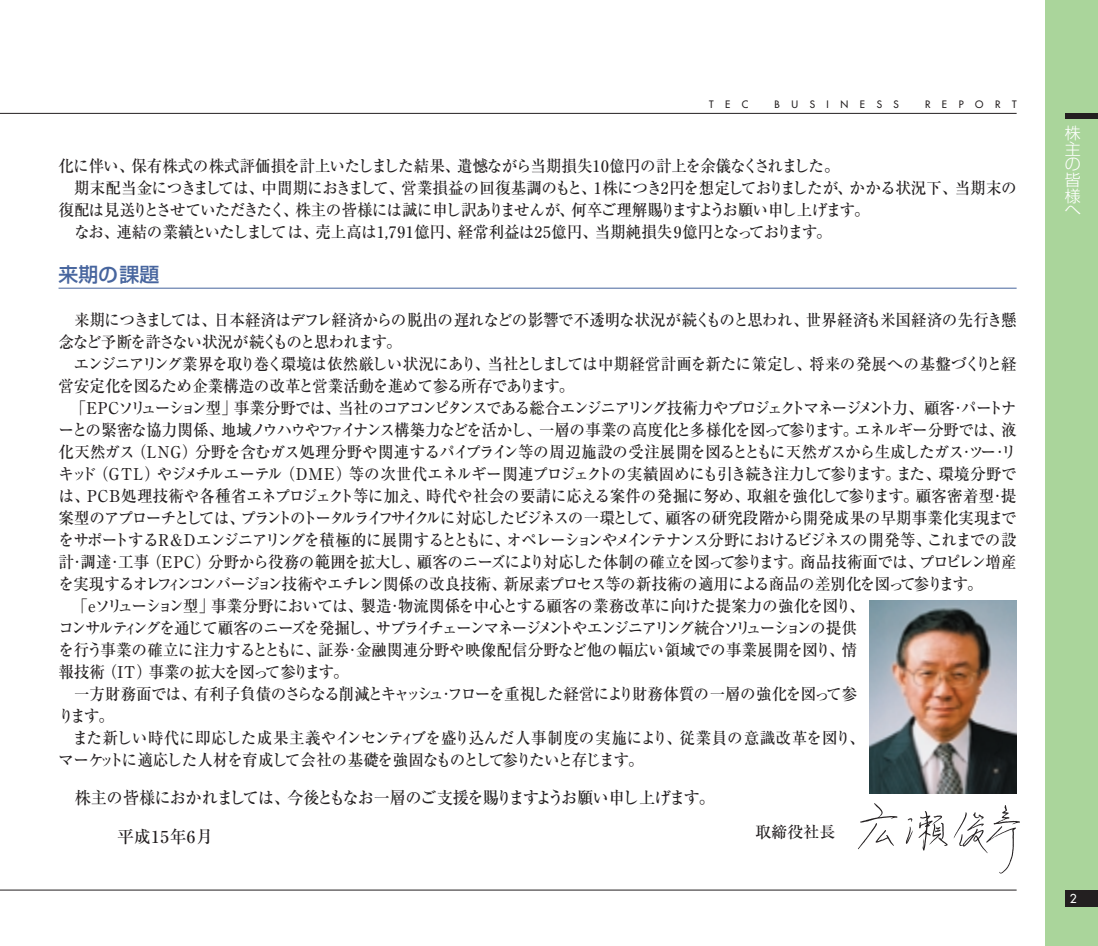
<style>
.page{position:relative;width:1098px;height:946px;background:#fff}
.page>*{position:absolute;margin:0;border:0;box-sizing:border-box;transform-origin:0 0}
.t1{font:500 19.8px "Shin Go";color:#47659e}
.t2{font:500 17px "Ryumin";letter-spacing:-.055em;color:#231f20;scale:.95 1}
.t3{font:500 17px "Ryumin";letter-spacing:.025em;color:#231f20}
.t4{font:500 16.2px/22px "Ryumin";letter-spacing:-.04em;color:#231f20;scale:.95 1}
.t5{font:500 16.2px "Ryumin";letter-spacing:-.065em;color:#231f20;scale:.95 1}
.t6{font:500 16.2px "Ryumin";color:#231f20;scale:.95 1}
.t7{font:500 16.2px "Ryumin";letter-spacing:-.1em;color:#231f20;scale:.95 1}
.t8{font:500 16.2px "Ryumin";letter-spacing:-.09em;color:#231f20;scale:.95 1}
.t9{font:500 16.2px "Ryumin";letter-spacing:-.02em;color:#231f20;scale:.95 1}
.t10{font:500 16.2px "Ryumin";letter-spacing:-.015em;color:#231f20;scale:.95 1}
.t11{font:500 16.2px "Ryumin";letter-spacing:-.115em;color:#231f20;scale:.95 1}
.t12{font:500 16.2px "Ryumin";letter-spacing:.015em;color:#231f20;scale:.95 1}
.t13{font:500 16.2px "Ryumin";letter-spacing:-.085em;color:#231f20;scale:.95 1}
.t14{font:300 16px/15.8px "Shin Go";color:#fff;text-align:justify}
.t15{font:500 16px "Ryumin";color:#231f20}
.t16{font:12px "Futura";color:#fff}
.t17{font:10px "Futura";letter-spacing:1.155em;color:#231f20}
</style>
<div class="page">
<img style="left:858px;top:803px;width:162px;height:71px">
<div style="left:1045px;top:0;width:53px;height:946px;background:#aad59b"></div>
<div style="left:1065px;top:890px;width:33px;height:17px;background:#231f20"></div>
<div style="left:1065px;top:113px;width:33px;height:6px;background:#231f20"></div>
<hr style="left:0;top:113px;width:1017px;height:1px;background:#231f20">
<hr style="left:0;top:890px;width:1017px;height:1px;background:#231f20">
<hr style="left:59px;top:288px;width:958px;height:1px;background:#47659e">
<img style="left:869px;top:601px;width:148px;height:193px">
<p class="t17" style="left:709px;top:99px;width:41px">TEC</p>
<p class="t17" style="left:775px;top:99px;width:126px">BUSINESS</p>
<p class="t17" style="left:925px;top:99px;width:93px">REPORT</p>
<p class="t4" style="left:59px;top:158px;width:824px">化に伴い、保有株式の株式評価損を計上いたしました結果、遺憾ながら当期損失10億円の計上を余儀なくされました。</p>
<p class="t4" style="left:74px;top:180px;width:994px">期末配当金につきましては、中間期におきまして、営業損益の回復基調のもと、1株につき2円を想定しておりましたが、かかる状況下、当期末の</p>
<p class="t4" style="left:59px;top:202px;width:855px">復配は見送りとさせていただきたく、株主の皆様には誠に申し訳ありませんが、何卒ご理解賜りますようお願い申し上げます。</p>
<p class="t6" style="left:74px;top:227px;width:799px">なお、連結の業績といたしましては、売上高は1,791億円、経常利益は25億円、当期純損失9億円となっております。</p>
<p class="t1" style="left:59px;top:267px;width:102px">来期の課題</p>
<p class="t4" style="left:59px;top:311px;width:1010px;text-indent:16px">来期につきましては、日本経済はデフレ経済からの脱出の遅れなどの影響で不透明な状況が続くものと思われ、世界経済も米国経済の先行き懸念など予断を許さない状況が続くものと思われます。</p>
<p class="t4" style="left:59px;top:355px;width:1010px;text-indent:15px">エンジニアリング業界を取り巻く環境は依然厳しい状況にあり、当社としましては中期経営計画を新たに策定し、将来の発展への基盤づくりと経営安定化を図るため企業構造の改革と営業活動を進めて参る所存であります。</p>
<p class="t7" style="left:71px;top:402px;width:997px">「EPCソリューション型」事業分野では、当社のコアコンピタンスである総合エンジニアリング技術力やプロジェクトマネージメント力、顧客・パートナ</p>
<p class="t5" style="left:59px;top:424px;width:1010px">ーとの緊密な協力関係、地域ノウハウやファイナンス構築力などを活かし、一層の事業の高度化と多様化を図って参ります。エネルギー分野では、液</p>
<p class="t9" style="left:59px;top:446px;width:1010px">化天然ガス（LNG）分野を含むガス処理分野や関連するパイプライン等の周辺施設の受注展開を図るとともに天然ガスから生成したガス・ツー・リ</p>
<p class="t4" style="left:59px;top:465px;width:1010px">キッド（GTL）やジメチルエーテル（DME）等の次世代エネルギー関連プロジェクトの実績固めにも引き続き注力して参ります。また、環境分野で</p>
<p class="t10" style="left:59px;top:490px;width:1010px">は、PCB処理技術や各種省エネプロジェクト等に加え、時代や社会の要請に応える案件の発掘に努め、取組を強化して参ります。顧客密着型・提</p>
<p class="t8" style="left:59px;top:512px;width:1010px">案型のアプローチとしては、プラントのトータルライフサイクルに対応したビジネスの一環として、顧客の研究段階から開発成果の早期事業化実現まで</p>
<p class="t5" style="left:59px;top:534px;width:1010px">をサポートするR&amp;Dエンジニアリングを積極的に展開するとともに、オペレーションやメインテナンス分野におけるビジネスの開発等、これまでの設</p>
<p class="t4" style="left:59px;top:553px;width:1010px">計・調達・工事（EPC）分野から役務の範囲を拡大し、顧客のニーズにより対応した体制の確立を図って参ります。商品技術面では、プロピレン増産</p>
<p class="t4" style="left:59px;top:575px;width:974px">を実現するオレフィンコンバージョン技術やエチレン関係の改良技術、新尿素プロセス等の新技術の適用による商品の差別化を図って参ります。</p>
<p class="t4" style="left:72px;top:597px;width:836px">「eソリューション型」事業分野においては、製造・物流関係を中心とする顧客の業務改革に向けた提案力の強化を図り、</p>
<p class="t11" style="left:59px;top:622px;width:842px">コンサルティングを通じて顧客のニーズを発掘し、サプライチェーンマネージメントやエンジニアリング統合ソリューションの提供</p>
<p class="t12" style="left:59px;top:644px;width:842px">を行う事業の確立に注力するとともに、証券・金融関連分野や映像配信分野など他の幅広い領域での事業展開を図り、情</p>
<p class="t4" style="left:59px;top:663px;width:307px">報技術（IT）事業の拡大を図って参ります。</p>
<p class="t4" style="left:74px;top:685px;width:826px">一方財務面では、有利子負債のさらなる削減とキャッシュ・フローを重視した経営により財務体質の一層の強化を図って参</p>
<p class="t4" style="left:59px;top:707px;width:60px">ります。</p>
<p class="t6" style="left:73px;top:732px;width:836px">また新しい時代に即応した成果主義やインセンティブを盛り込んだ人事制度の実施により、従業員の意識改革を図り、</p>
<p class="t13" style="left:59px;top:754px;width:617px">マーケットに適応した人材を育成して会社の基礎を強固なものとして参りたいと存じます。</p>
<p class="t2" style="left:75px;top:792px;width:675px">株主の皆様におかれましては、今後ともなお一層のご支援を賜りますようお願い申し上げます。</p>
<p class="t3" style="left:117px;top:831px;width:98px">平成15年6月</p>
<p class="t15" style="left:756px;top:827px;width:81px">取締役社長</p>
<p class="t14" style="left:1065px;top:127px;width:17px">株主の皆様</p>
<p class="t14" style="left:1065px;top:204px;width:17px">へ</p>
<p class="t16" style="left:1070px;top:893px;width:8px">2</p>
</div>
